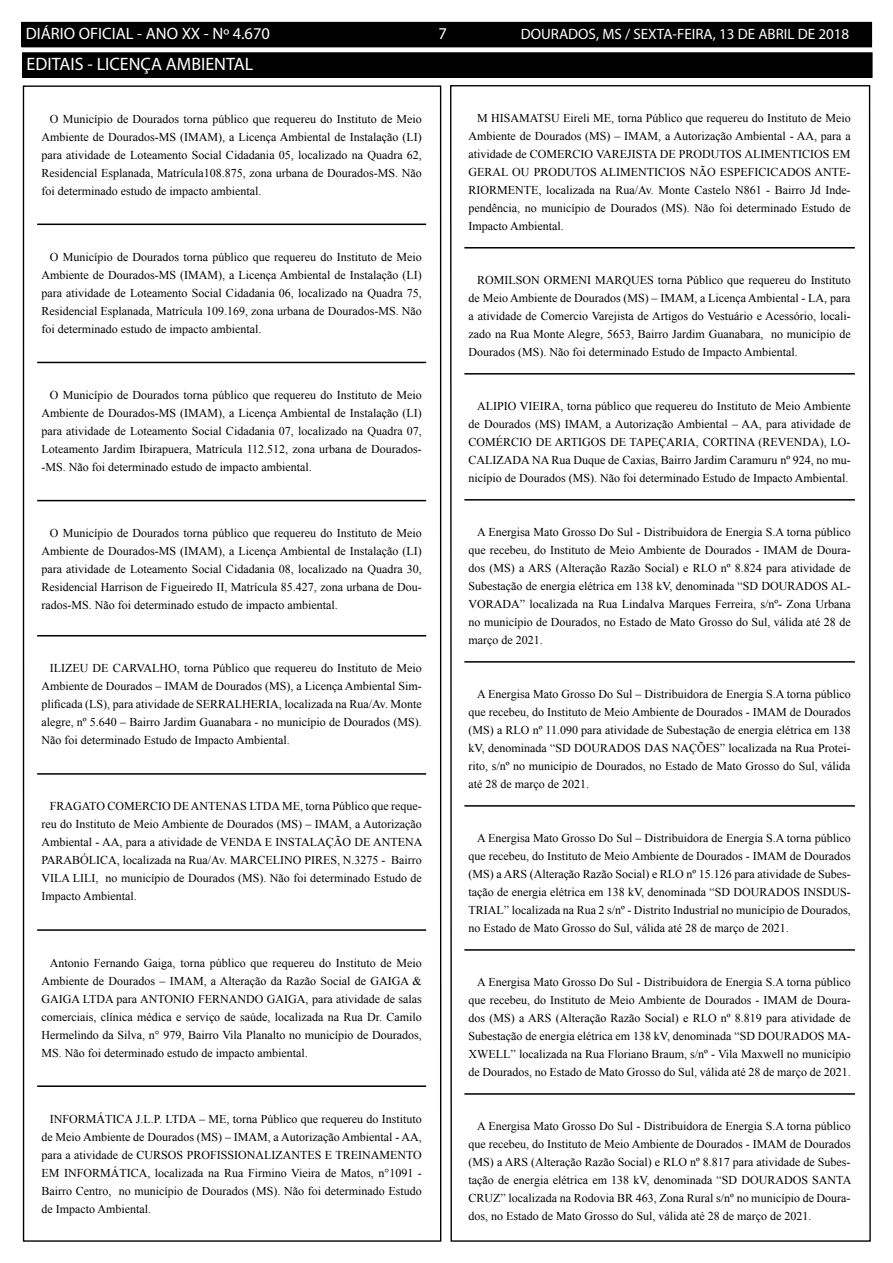
<style>
.page{position:relative;width:893px;height:1263px;background:#fff}
.page>*{position:absolute;margin:0;border:0;box-sizing:border-box;transform-origin:0 0}
.t1{font:18px "Myriad Pro";color:#fff}
.t2{font:16.5px "Myriad Pro";color:#fff}
.t3{font:15px "Myriad Pro";color:#fff}
.t4{font:12px/18px "Times New Roman";color:#000;text-align:justify}
</style>
<div class="page">
<div style="left:22px;top:23px;width:849px;height:24px;background:#000"></div>
<svg style="left:230px;top:21px;width:42px;height:1px"></svg>
<div style="left:21px;top:22px;width:851px;height:25px;border:2px solid #000"></div>
<hr style="left:37px;top:224px;width:389px;height:1px;background:#000">
<hr style="left:37px;top:362px;width:389px;height:1px;background:#000">
<hr style="left:37px;top:500px;width:389px;height:1px;background:#000">
<hr style="left:37px;top:635px;width:389px;height:1px;background:#000">
<hr style="left:37px;top:773px;width:389px;height:2px;background:#000">
<hr style="left:37px;top:929px;width:389px;height:2px;background:#000">
<hr style="left:37px;top:1085px;width:389px;height:2px;background:#000">
<svg style="left:450px;top:85px;width:421px;height:1157px"></svg>
<div style="left:22px;top:53px;width:850px;height:24px;background:#000"></div>
<div style="left:21px;top:52px;width:852px;height:26px;border:2px solid #000"></div>
<h2 class="t2" style="left:26px;top:23px;width:246px">DIÁRIO OFICIAL - ANO XX - Nº 4.670</h2>
<h2 class="t2" style="left:438px;top:23px;width:10px">7</h2>
<p class="t3" style="left:521px;top:24px;width:330px">DOURADOS, MS / SEXTA-FEIRA, 13 DE ABRIL DE 2018</p>
<h1 class="t1" style="left:27px;top:53px;width:228px">EDITAIS - LICENÇA AMBIENTAL</h1>
<p class="t4" style="left:41px;top:110px;width:382px;text-indent:9px">O Município de Dourados torna público que requereu do Instituto de Meio Ambiente de Dourados-MS (IMAM), a Licença Ambiental de Instalação (LI) para atividade de Loteamento Social Cidadania 05, localizado na Quadra 62, Residencial Esplanada, Matrícula108.875, zona urbana de Dourados-MS. Não foi determinado estudo de impacto ambiental.</p>
<p class="t4" style="left:41px;top:248px;width:382px;text-indent:9px">O Município de Dourados torna público que requereu do Instituto de Meio Ambiente de Dourados-MS (IMAM), a Licença Ambiental de Instalação (LI) para atividade de Loteamento Social Cidadania 06, localizado na Quadra 75, Residencial Esplanada, Matrícula 109.169, zona urbana de Dourados-MS. Não foi determinado estudo de impacto ambiental.</p>
<p class="t4" style="left:41px;top:386px;width:382px;text-indent:9px">O Município de Dourados torna público que requereu do Instituto de Meio Ambiente de Dourados-MS (IMAM), a Licença Ambiental de Instalação (LI) para atividade de Loteamento Social Cidadania 07, localizado na Quadra 07, Loteamento Jardim Ibirapuera, Matrícula 112.512, zona urbana de Dourados--MS. Não foi determinado estudo de impacto ambiental.</p>
<p class="t4" style="left:41px;top:524px;width:382px;text-indent:9px">O Município de Dourados torna público que requereu do Instituto de Meio Ambiente de Dourados-MS (IMAM), a Licença Ambiental de Instalação (LI) para atividade de Loteamento Social Cidadania 08, localizado na Quadra 30, Residencial Harrison de Figueiredo II, Matrícula 85.427, zona urbana de Dou&shy;rados-MS. Não foi determinado estudo de impacto ambiental.</p>
<p class="t4" style="left:41px;top:659px;width:382px;text-indent:9px">ILIZEU DE CARVALHO, torna Público que requereu do Instituto de Meio Ambiente de Dourados – IMAM de Dourados (MS), a Licença Ambiental Sim&shy;plificada (LS), para atividade de SERRALHERIA, localizada na Rua/Av. Monte alegre, nº 5.640 – Bairro Jardim Guanabara - no município de Dourados (MS).<br>Não foi determinado Estudo de Impacto Ambiental.</p>
<p class="t4" style="left:41px;top:797px;width:383px;text-indent:9px">FRAGATO COMERCIO DE ANTENAS LTDA ME, torna Público que reque&shy;reu do Instituto de Meio Ambiente de Dourados (MS) – IMAM, a Autorização Ambiental - AA, para a atividade de VENDA E INSTALAÇÃO DE ANTENA PARABÓLICA, localizada na Rua/Av. MARCELINO PIRES, N.3275 - Bairro VILA LILI, no município de Dourados (MS). Não foi determinado Estudo de Impacto Ambiental.</p>
<p class="t4" style="left:41px;top:953px;width:382px;text-indent:9px">Antonio Fernando Gaiga, torna público que requereu do Instituto de Meio Ambiente de Dourados – IMAM, a Alteração da Razão Social de GAIGA &amp; GAIGA LTDA para ANTONIO FERNANDO GAIGA, para atividade de salas comerciais, clínica médica e serviço de saúde, localizada na Rua Dr. Camilo Hermelindo da Silva, n° 979, Bairro Vila Planalto no município de Dourados, MS. Não foi determinado estudo de impacto ambiental.</p>
<p class="t4" style="left:41px;top:1109px;width:382px;text-indent:9px">INFORMÁTICA J.L.P. LTDA – ME, torna Público que requereu do Instituto de Meio Ambiente de Dourados (MS) – IMAM, a Autorização Ambiental - AA, para a atividade de CURSOS PROFISSIONALIZANTES E TREINAMENTO EM INFORMÁTICA, localizada na Rua Firmino Vieira de Matos, n°1091 - Bairro Centro, no município de Dourados (MS). Não foi determinado Estudo de Impacto Ambiental.</p>
<p class="t4" style="left:469px;top:108px;width:384px;text-indent:9px">M HISAMATSU Eireli ME, torna Público que requereu do Instituto de Meio Ambiente de Dourados (MS) – IMAM, a Autorização Ambiental - AA, para a atividade de COMERCIO VAREJISTA DE PRODUTOS ALIMENTICIOS EM GERAL OU PRODUTOS ALIMENTICIOS NÃO ESPEFICICADOS ANTE-RIORMENTE, localizada na Rua/Av. Monte Castelo N861 - Bairro Jd Inde&shy;pendência, no município de Dourados (MS). Não foi determinado Estudo de Impacto Ambiental.</p>
<p class="t4" style="left:469px;top:270px;width:384px;text-indent:9px">ROMILSON ORMENI MARQUES torna Público que requereu do Instituto de Meio Ambiente de Dourados (MS) – IMAM, a Licença Ambiental - LA, para a atividade de Comercio Varejista de Artigos do Vestuário e Acessório, locali&shy;zado na Rua Monte Alegre, 5653, Bairro Jardim Guanabara, no município de Dourados (MS). Não foi determinado Estudo de Impacto Ambiental.</p>
<p class="t4" style="left:469px;top:396px;width:384px;text-indent:9px">ALIPIO VIEIRA, torna público que requereu do Instituto de Meio Ambiente de Dourados (MS) IMAM, a Autorização Ambiental – AA, para atividade de COMÉRCIO DE ARTIGOS DE TAPEÇARIA, CORTINA (REVENDA), LO-CALIZADA NA Rua Duque de Caxias, Bairro Jardim Caramuru nº 924, no mu&shy;nicípio de Dourados (MS). Não foi determinado Estudo de Impacto Ambiental.</p>
<p class="t4" style="left:469px;top:522px;width:384px;text-indent:9px">A Energisa Mato Grosso Do Sul - Distribuidora de Energia S.A torna público que recebeu, do Instituto de Meio Ambiente de Dourados - IMAM de Doura&shy;dos (MS) a ARS (Alteração Razão Social) e RLO nº 8.824 para atividade de Subestação de energia elétrica em 138 kV, denominada “SD DOURADOS AL-VORADA” localizada na Rua Lindalva Marques Ferreira, s/nº- Zona Urbana no município de Dourados, no Estado de Mato Grosso do Sul, válida até 28 de março de 2021.</p>
<p class="t4" style="left:469px;top:684px;width:384px;text-indent:9px">A Energisa Mato Grosso Do Sul – Distribuidora de Energia S.A torna público que recebeu, do Instituto de Meio Ambiente de Dourados - IMAM de Dourados (MS) a RLO nº 11.090 para atividade de Subestação de energia elétrica em 138 kV, denominada “SD DOURADOS DAS NAÇÕES” localizada na Rua Protei&shy;rito, s/nº no município de Dourados, no Estado de Mato Grosso do Sul, válida até 28 de março de 2021.</p>
<p class="t4" style="left:469px;top:828px;width:384px;text-indent:9px">A Energisa Mato Grosso Do Sul – Distribuidora de Energia S.A torna público que recebeu, do Instituto de Meio Ambiente de Dourados - IMAM de Dourados (MS) a ARS (Alteração Razão Social) e RLO nº 15.126 para atividade de Subes&shy;tação de energia elétrica em 138 kV, denominada “SD DOURADOS INSDUS-TRIAL” localizada na Rua 2 s/nº - Distrito Industrial no município de Dourados, no Estado de Mato Grosso do Sul, válida até 28 de março de 2021.</p>
<p class="t4" style="left:469px;top:972px;width:384px;text-indent:9px">A Energisa Mato Grosso Do Sul - Distribuidora de Energia S.A torna público que recebeu, do Instituto de Meio Ambiente de Dourados - IMAM de Doura&shy;dos (MS) a ARS (Alteração Razão Social) e RLO nº 8.819 para atividade de Subestação de energia elétrica em 138 kV, denominada “SD DOURADOS MA-XWELL” localizada na Rua Floriano Braum, s/nº - Vila Maxwell no município de Dourados, no Estado de Mato Grosso do Sul, válida até 28 de março de 2021.</p>
<p class="t4" style="left:469px;top:1116px;width:384px;text-indent:9px">A Energisa Mato Grosso Do Sul - Distribuidora de Energia S.A torna público que recebeu, do Instituto de Meio Ambiente de Dourados - IMAM de Dourados (MS) a ARS (Alteração Razão Social) e RLO nº 8.817 para atividade de Subes&shy;tação de energia elétrica em 138 kV, denominada “SD DOURADOS SANTA CRUZ” localizada na Rodovia BR 463, Zona Rural s/nº no município de Doura&shy;dos, no Estado de Mato Grosso do Sul, válida até 28 de março de 2021.</p>
</div>
